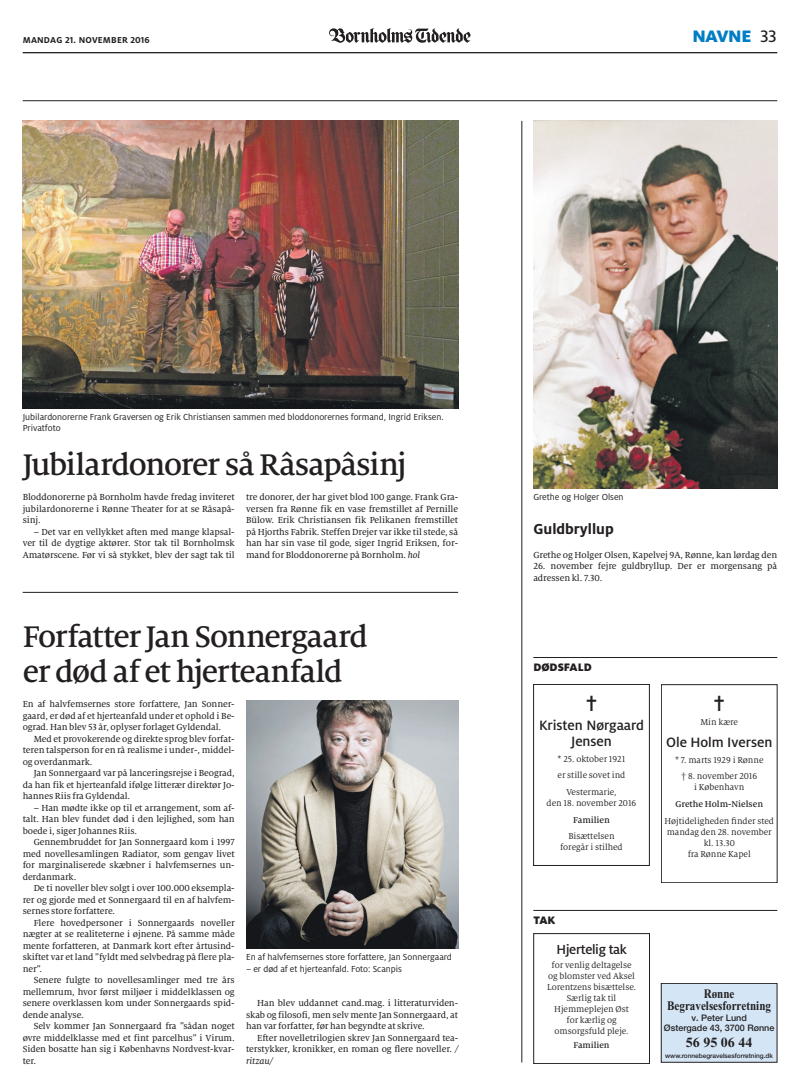
<style>
.page{position:relative;width:800px;height:1092px;background:#fff}
.page>*{position:absolute;margin:0;border:0;box-sizing:border-box;transform-origin:0 0}
.t1{font:500 33px/34.5px "Milo Serif OT";letter-spacing:-.035em;color:#231f20}
.t2{font:800 22px "Milo OT";letter-spacing:-.04em;color:#007ec5}
.t3{font:700 16px "Milo OT";color:#231f20}
.t4{font:500 15px/16px "Milo OT";letter-spacing:-.005em;color:#231f20;text-align:center}
.t5{font:500 14.5px "Milo OT";letter-spacing:-.025em;color:#231f20}
.t6{font:700 14px "Times New Roman";color:#231f20}
.t7{font:700 13px/12px "Times New Roman";color:#231f20;text-align:center;scale:.85 1}
.t8{font:900 12px "Milo OT";color:#231f20}
.t9{font:9.7px/11.5px "Milo Serif OT Text";letter-spacing:-.01em;color:#231f20;text-align:justify}
.t10{font:9.7px/11.5px "Milo OT";letter-spacing:-.005em;color:#231f20}
.t11{font:9.7px "Milo Serif OT Text Ita";letter-spacing:-.01em;color:#231f20}
.t12{font:700 9.5px "Milo OT";letter-spacing:.02em;color:#231f20}
.t13{font:9.4px/11px "Milo Serif OT";letter-spacing:-.005em;color:#231f20;text-align:center}
.t14{font:500 9.4px "Milo Serif OT";letter-spacing:-.005em;color:#231f20}
.t15{font:500 9.2px "Milo Serif OT";letter-spacing:-.005em;color:#231f20}
.t16{font:500 9px/10px "Helvetica Neue LT Std";color:#231f20;text-align:center}
.t17{font:500 6.5px "Helvetica Neue LT Std";letter-spacing:-.005em;color:#231f20}
.s1{font-family:"Milo OT Text";font-weight:400;font-size:18.4px;color:#231f20}
.s2{font-family:"Milo Serif OT Text Ita"}
</style>
<div class="page">
<svg style="left:329px;top:28px;width:142px;height:15px"></svg>
<hr style="left:23px;top:52px;width:754px;height:1px;background:#231f20">
<hr style="left:23px;top:100px;width:754px;height:1px;background:#231f20">
<hr style="left:533px;top:657px;width:244px;height:1px;background:#231f20">
<hr style="left:533px;top:910px;width:244px;height:1px;background:#231f20">
<img style="left:533px;top:121px;width:244px;height:367px">
<img style="left:23px;top:121px;width:435px;height:287px">
<hr style="left:23px;top:592px;width:435px;height:1px;background:#231f20">
<hr style="left:521px;top:121px;width:1px;height:941px;background:#231f20">
<img style="left:246px;top:700px;width:212px;height:248px">
<div style="left:661px;top:983px;width:115px;height:79px;background:#d4e6f6"></div>
<div style="left:660px;top:983px;width:117px;height:79px;border:1px solid #231f20"></div>
<div style="left:533px;top:933px;width:116px;height:130px;border:1px solid #231f20"></div>
<div style="left:661px;top:684px;width:116px;height:198px;border:1px solid #231f20"></div>
<div style="left:533px;top:684px;width:116px;height:181px;border:1px solid #231f20"></div>
<p class="t12" style="left:23px;top:34px;width:128px">MANDAG 21. NOVEMBER 2016</p>
<h2 class="t2" style="left:691px;top:23px;width:87px">navne <span class="s1">33</span></h2>
<p class="t10" style="left:23px;top:411px;width:422px">Jubilardonorerne Frank Graversen og Erik Christiansen sammen med bloddonorernes formand, Ingrid Eriksen.<br>Privatfoto</p>
<h1 class="t1" style="left:23px;top:448px;width:385px">Jubilardonorer så Râsapâsinj</h1>
<p class="t9" style="left:23px;top:491px;width:213px">Bloddonorerne på Bornholm havde fredag inviteret jubilardonorerne i Rønne Theater for at se Râsapâ&shy;sinj.</p>
<p class="t9" style="left:23px;top:526px;width:213px;text-indent:11px">– Det var en vellykket aften med mange klapsal&shy;ver til de dygtige aktører. Stor tak til Bornholmsk Amatørscene. Før vi så stykket, blev der sagt tak til</p>
<p class="t9" style="left:246px;top:491px;width:213px">tre donorer, der har givet blod 100 gange. Frank Gra&shy;versen fra Rønne fik en vase fremstillet af Pernille Bülow. Erik Christiansen fik Pelikanen fremstillet på Hjorths Fabrik. Steffen Drejer var ikke til stede, så han har sin vase til gode, siger Ingrid Eriksen, for&shy;mand for Bloddonorerne på Bornholm. <span class="s2">hol</span></p>
<h1 class="t1" style="left:23px;top:620px;width:347px">Forfatter Jan Sonnergaard er død af et hjerteanfald</h1>
<p class="t9" style="left:23px;top:698px;width:213px">En af halvfemsernes store forfattere, Jan Sonner&shy;gaard, er død af et hjerteanfald under et ophold i Be&shy;ograd. Han blev 53 år, oplyser forlaget Gyldendal.</p>
<p class="t9" style="left:23px;top:733px;width:213px;text-indent:11px">Med et provokerende og direkte sprog blev forfat&shy;teren talsperson for en rå realisme i under-, middel&shy;og overdanmark.</p>
<p class="t9" style="left:23px;top:767px;width:213px;text-indent:11px">Jan Sonnergaard var på lanceringsrejse i Beograd, da han fik et hjerteanfald ifølge litterær direktør Jo&shy;hannes Riis fra Gyldendal.</p>
<p class="t9" style="left:23px;top:802px;width:213px;text-indent:11px">– Han mødte ikke op til et arrangement, som af&shy;talt. Han blev fundet død i den lejlighed, som han boede i, siger Johannes Riis.</p>
<p class="t9" style="left:23px;top:836px;width:213px;text-indent:11px">Gennembruddet for Jan Sonnergaard kom i 1997 med novellesamlingen Radiator, som gengav livet for marginaliserede skæbner i halvfemsernes un&shy;derdanmark.</p>
<p class="t9" style="left:23px;top:882px;width:213px;text-indent:11px">De ti noveller blev solgt i over 100.000 eksempla&shy;rer og gjorde med et Sonnergaard til en af halvfem&shy;sernes store forfattere.</p>
<p class="t9" style="left:23px;top:917px;width:213px;text-indent:11px">Flere hovedpersoner i Sonnergaards noveller nægter at se realiteterne i øjnene. På samme måde mente forfatteren, at Danmark kort efter årtusind&shy;skiftet var et land ”fyldt med selvbedrag på flere pla&shy;ner”.</p>
<p class="t9" style="left:23px;top:974px;width:213px;text-indent:11px">Senere fulgte to novellesamlinger med tre års mellemrum, hvor først miljøer i middelklassen og senere overklassen kom under Sonnergaards spid&shy;dende analyse.</p>
<p class="t9" style="left:23px;top:1020px;width:213px;text-indent:11px">Selv kommer Jan Sonnergaard fra ”sådan noget øvre middelklasse med et fint parcelhus” i Virum.<br>Siden bosatte han sig i Københavns Nordvest-kvar&shy;ter.</p>
<p class="t10" style="left:246px;top:951px;width:207px">En af halvfemsernes store forfattere, Jan Sonnergaard</p>
<p class="t10" style="left:246px;top:962px;width:157px">– er død af et hjerteanfald. Foto: Scanpis</p>
<p class="t9" style="left:246px;top:997px;width:213px;text-indent:11px">Han blev uddannet cand.mag. i litteraturviden&shy;skab og filosofi, men selv mente Jan Sonnergaard, at han var forfatter, før han begyndte at skrive.</p>
<p class="t9" style="left:246px;top:1031px;width:213px;text-align:right">Efter novelletrilogien skrev Jan Sonnergaard tea&shy;terstykker, kronikker, en roman og flere noveller. <span class="s2">/</span></p>
<p class="t11" style="left:246px;top:1055px;width:28px">ritzau/</p>
<p class="t10" style="left:533px;top:491px;width:92px">Grethe og Holger Olsen</p>
<h3 class="t3" style="left:533px;top:519px;width:82px">Guldbryllup</h3>
<p class="t9" style="left:533px;top:549px;width:245px">Grethe og Holger Olsen, Kapelvej 9A, Rønne, kan lørdag den</p>
<p class="t9" style="left:533px;top:560px;width:245px">26. november fejre guldbryllup. Der er morgensang på adressen kl. 7.30.</p>
<p class="t8" style="left:533px;top:660px;width:60px">DØDSFALD</p>
<h3 class="t4" style="left:539px;top:717px;width:106px">Kristen Nørgaard<br>Jensen</h3>
<p class="t13" style="left:557px;top:750px;width:69px;line-height:16.7px">* 25. oktober 1921 er stille sovet ind<br>Vestermarie,</p>
<p class="t13" style="left:546px;top:797px;width:91px">den 18. november 2016</p>
<p class="t14" style="left:573px;top:814px;width:38px">Familien</p>
<p class="t13" style="left:560px;top:831px;width:64px">Bisættelsen foregår i stilhed</p>
<p class="t13" style="left:700px;top:717px;width:39px">Min kære</p>
<h3 class="t4" style="left:666px;top:734px;width:108px">Ole Holm Iversen</h3>
<p class="t13" style="left:675px;top:751px;width:90px;line-height:16.7px">* 7. marts 1929 i Rønne † 8. november 2016</p>
<p class="t13" style="left:694px;top:781px;width:51px">i København</p>
<p class="t14" style="left:675px;top:798px;width:89px">Grethe Holm-Nielsen</p>
<p class="t13" style="left:664px;top:815px;width:111px">Højtideligheden finder sted mandag den 28. november kl. 13.30<br>fra Rønne Kapel</p>
<p class="t8" style="left:533px;top:913px;width:23px">TAK</p>
<h3 class="t5" style="left:556px;top:941px;width:72px">Hjertelig tak</h3>
<p class="t13" style="left:547px;top:959px;width:90px">for venlig deltagelse og blomster ved Aksel<br>Lorentzens bisættelse.<br>Særlig tak til<br>Hjemmeplejen Øst<br>for kærlig og omsorgsfuld pleje.</p>
<p class="t15" style="left:573px;top:1039px;width:37px">Familien</p>
<h3 class="t7" style="left:667px;top:987px;width:124px">Rønne<br>Begravelsesforretning</h3>
<p class="t16" style="left:663px;top:1012px;width:112px">v. Peter Lund<br>Østergade 43, 3700 Rønne</p>
<h3 class="t6" style="left:685px;top:1034px;width:68px">56 95 06 44</h3>
<p class="t17" style="left:665px;top:1051px;width:109px">www.ronnebegravelsesforretning.dk</p>
</div>
